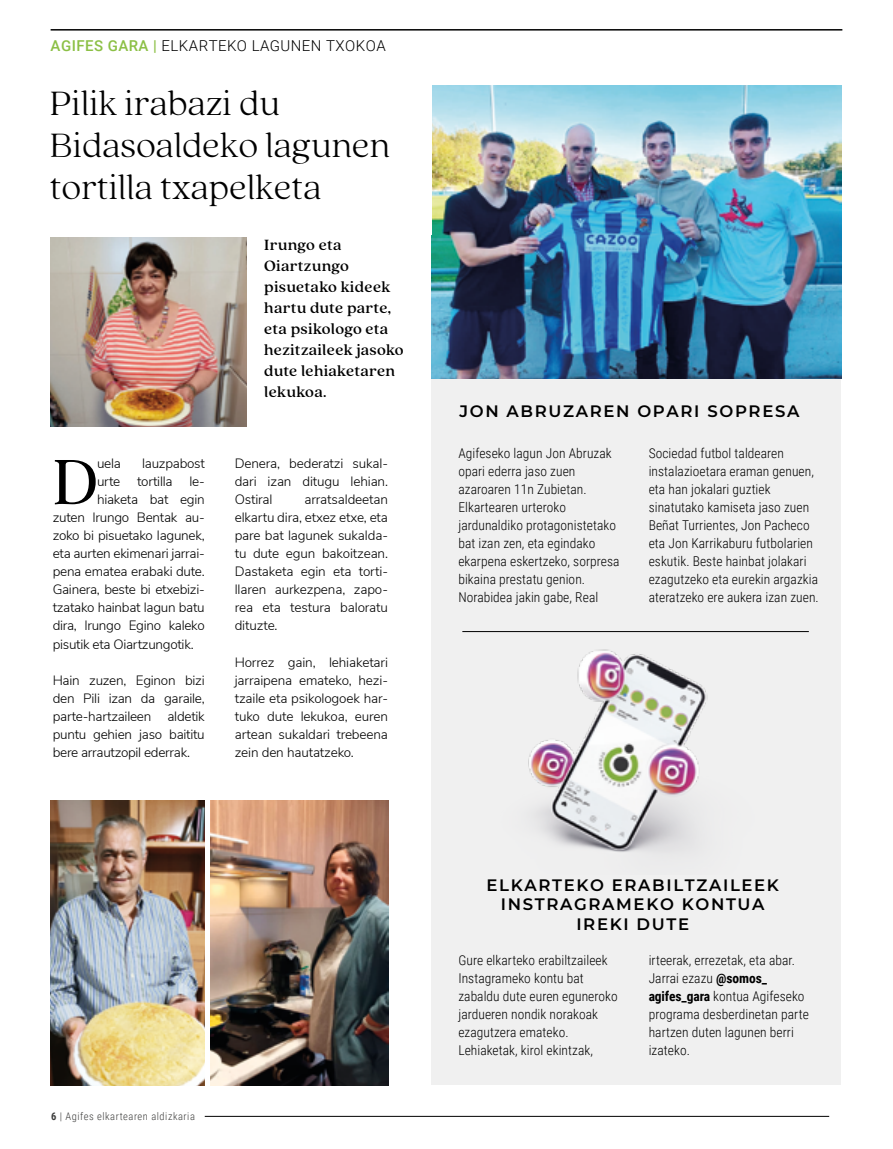
<style>
.page{position:relative;width:893px;height:1149px;background:#fff}
.page>*{position:absolute;margin:0;border:0;box-sizing:border-box;transform-origin:0 0}
.t1{font:71.4px "Quincy CF";color:#000}
.t2{font:100 37.5px/42px "Quincy CF";letter-spacing:.01em;color:#000}
.t3{font:500 16.5px/21px "Quincy CF";letter-spacing:.015em;color:#000}
.t4{font:600 16.5px/19.5px "Montserrat";letter-spacing:.1em;color:#000;text-align:center}
.t5{font:300 15px "Roboto";letter-spacing:.03em;color:#000}
.t6{font:300 13.5px/18px "Roboto Condensed";letter-spacing:.005em;color:#000}
.t7{font:300 13.5px/18px "Nunito Sans";letter-spacing:-.02em;color:#000;text-align:justify}
.t8{font:300 10.5px "Roboto Condensed";letter-spacing:.05em;color:#3c3c3b}
.s1{font-weight:500;color:#8cc046}
.s2{font-weight:700}
</style>
<div class="page">
<hr style="left:51px;top:29px;width:791px;height:2px;background:#000">
<hr style="left:205px;top:1115px;width:624px;height:1px;background:#000">
<div style="left:432px;top:263px;width:409px;height:821px;background:#f0f0f0"></div>
<img style="left:432px;top:85px;width:410px;height:293px">
<img style="left:210px;top:800px;width:178px;height:284px">
<img style="left:528px;top:649px;width:180px;height:204px">
<hr style="left:462px;top:631px;width:347px;height:1px;background:#000">
<img style="left:50px;top:800px;width:155px;height:284px">
<img style="left:50px;top:237px;width:197px;height:189px">
<p class="t5" style="left:51px;top:35px;width:337px"><span class="s1">AGIFES GARA |</span> ELKARTEKO LAGUNEN TXOKOA</p>
<h2 class="t2" style="left:50px;top:83px;width:341px">Pilik irabazi du<br>Bidasoaldeko lagunen tortilla txapelketa</h2>
<h1 class="t1" style="left:53px;top:440px;width:47px">D</h1>
<p class="t7" style="left:97px;top:453px;width:25px">uela</p>
<p class="t7" style="left:142px;top:453px;width:64px">lauzpabost</p>
<p class="t7" style="left:97px;top:471px;width:109px">urte tortilla le-</p>
<p class="t7" style="left:97px;top:489px;width:109px">hiaketa bat egin</p>
<p class="t7" style="left:53px;top:507px;width:154px">zuten Irungo Bentak au-</p>
<p class="t7" style="left:53px;top:525px;width:154px">zoko bi pisuetako lagunek,</p>
<p class="t7" style="left:53px;top:543px;width:154px">eta aurten ekimenari jarrai-</p>
<p class="t7" style="left:53px;top:561px;width:154px">pena ematea erabaki dute.</p>
<p class="t7" style="left:53px;top:579px;width:154px">Gainera, beste bi etxebizi-</p>
<p class="t7" style="left:53px;top:597px;width:154px">tzatako hainbat lagun batu</p>
<p class="t7" style="left:53px;top:615px;width:154px">dira, Irungo Egino kaleko</p>
<p class="t7" style="left:53px;top:633px;width:143px">pisutik eta Oiartzungotik.</p>
<p class="t7" style="left:53px;top:669px;width:154px">Hain zuzen, Eginon bizi den Pili izan da garaile, parte-hartzaileen aldetik puntu gehien jaso baititu bere arrautzopil ederrak.</p>
<p class="t3" style="left:264px;top:234px;width:141px">Irungo eta<br>Oiartzungo pisuetako kideek hartu dute parte, eta psikologo eta hezitzaileek jasoko dute lehiaketaren lekukoa.</p>
<p class="t7" style="left:235px;top:453px;width:155px">Denera, bederatzi sukal&shy;dari izan ditugu lehian.<br>Ostiral</p>
<p class="t7" style="left:235px;top:489px;width:155px;text-indent:70px">arratsaldeetan elkartu dira, etxez etxe, eta pare bat lagunek sukalda&shy;tu dute egun bakoitzean.<br>Dastaketa egin eta torti&shy;llaren aurkezpena, zapo&shy;rea eta testura baloratu dituzte.</p>
<p class="t7" style="left:235px;top:651px;width:155px">Horrez gain, lehiaketari jarraipena emateko, hezi&shy;tzaile eta psikologoek har&shy;tuko dute lekukoa, euren artean sukaldari trebeena zein den hautatzeko.</p>
<p class="t8" style="left:51px;top:1108px;width:145px"><span class="s2">6</span> | Agifes elkartearen aldizkaria</p>
<p class="t4" style="left:459px;top:400px;width:341px">JON ABRUZAREN OPARI SOPRESA</p>
<p class="t6" style="left:458px;top:443px;width:163px">Agifeseko lagun Jon Abruzak opari ederra jaso zuen azaroaren 11n Zubietan.<br>Elkartearen urteroko jardunaldiko protagonistetako bat izan zen, eta egindako ekarpena eskertzeko, sorpresa bikaina prestatu genion.<br>Norabidea jakin gabe, Real</p>
<p class="t6" style="left:649px;top:443px;width:172px">Sociedad futbol taldearen instalazioetara eraman genuen, eta han jokalari guztiek sinatutako kamiseta jaso zuen<br>Beñat Turrientes, Jon Pacheco eta Jon Karrikaburu futbolarien eskutik. Beste hainbat jolakari ezagutzeko eta eurekin argazkia ateratzeko ere aukera izan zuen.</p>
<p class="t4" style="left:486px;top:874px;width:294px">ELKARTEKO ERABILTZAILEEK<br>INSTRAGRAMEKO KONTUA<br>IREKI DUTE</p>
<p class="t6" style="left:458px;top:950px;width:161px">Gure elkarteko erabiltzaileek<br>Instagrameko kontu bat zabaldu dute euren eguneroko jardueren nondik norakoak ezagutzera emateko.<br>Lehiaketak, kirol ekintzak,</p>
<p class="t6" style="left:649px;top:950px;width:162px">irteerak, errezetak, eta abar.<br>Jarrai ezazu <span class="s2">@somos_ agifes_gara</span> kontua Agifeseko programa desberdinetan parte hartzen duten lagunen berri izateko.</p>
</div>
